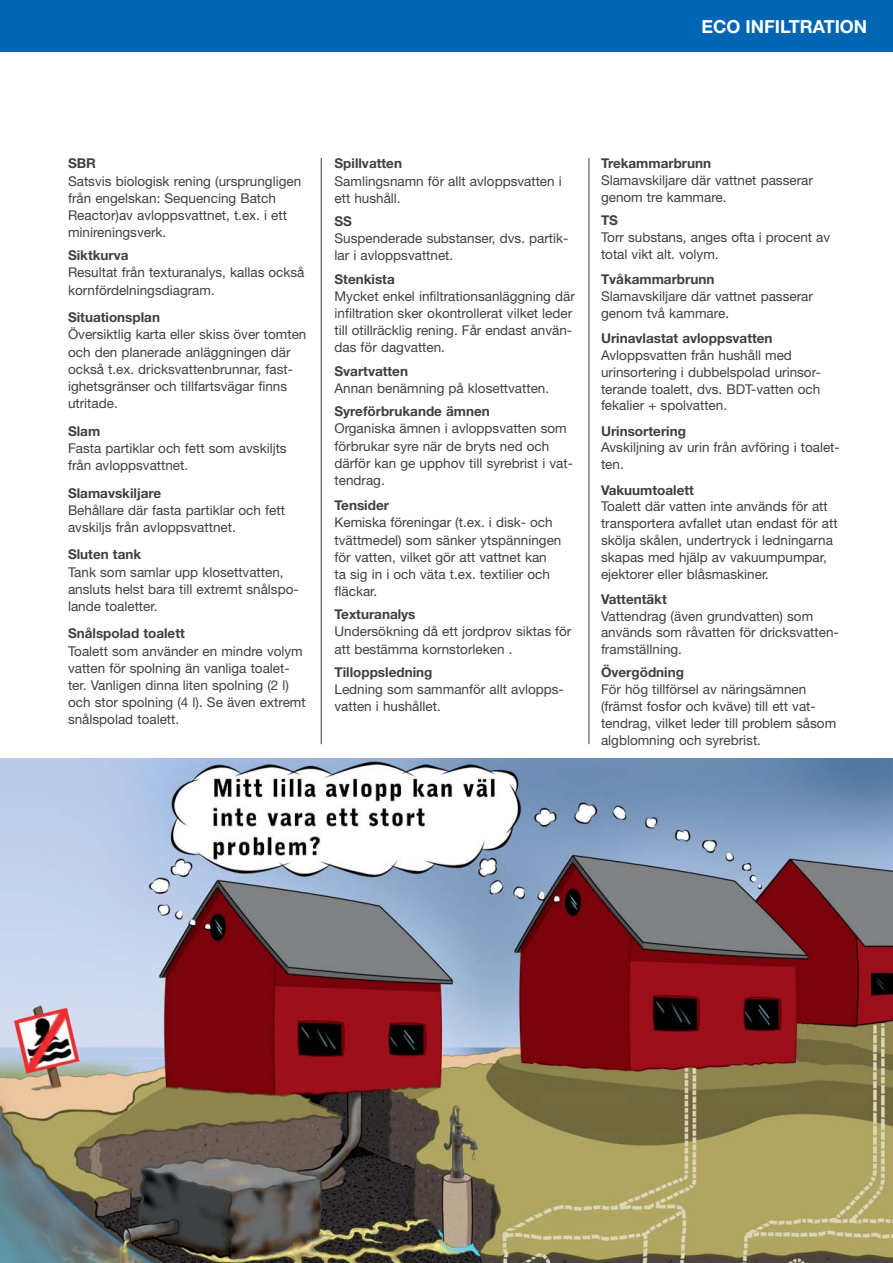
<style>
.page{position:relative;width:893px;height:1263px;background:#fff}
.page>*{position:absolute;margin:0;border:0;box-sizing:border-box;transform-origin:0 0}
.t1{font:700 18px "Helvetica Neue";color:#fff}
.t2{font:13.5px/17.1px "Helvetica Neue";color:#404041}
.t3{font:700 13.5px "Helvetica Neue";color:#404041}
</style>
<div class="page">
<div style="left:0;top:0;width:893px;height:51px;background:#0066b3"></div>
<img style="left:0;top:758px;width:893px;height:505px">
<hr style="left:589px;top:158px;width:1px;height:586px;background:#404041">
<hr style="left:321px;top:158px;width:1px;height:586px;background:#404041">
<h1 class="t1" style="left:701px;top:20px;width:167px">ECO INFILTRATION</h1>
<p class="t3" style="left:68px;top:159px;width:30px">SBR</p>
<p class="t2" style="left:68px;top:174px;width:235px">Satsvis biologisk rening (ursprungligen från engelskan: Sequencing Batch Reactor)av avloppsvattnet, t.ex. i ett minireningsverk.</p>
<p class="t3" style="left:68px;top:251px;width:62px">Siktkurva</p>
<p class="t2" style="left:68px;top:265px;width:238px">Resultat från texturanalys, kallas också kornfördelningsdiagram.</p>
<p class="t3" style="left:68px;top:313px;width:93px">Situationsplan</p>
<p class="t2" style="left:68px;top:327px;width:240px">Översiktlig karta eller skiss över tomten och den planerade anläggningen där också t.ex. dricksvattenbrunnar, fast&shy;ighetsgränser och tillfartsvägar finns utritade.</p>
<p class="t3" style="left:68px;top:426px;width:34px">Slam</p>
<p class="t2" style="left:68px;top:441px;width:220px">Fasta partiklar och fett som avskiljts från avloppsvattnet.</p>
<p class="t3" style="left:68px;top:488px;width:95px">Slamavskiljare</p>
<p class="t2" style="left:68px;top:503px;width:218px">Behållare där fasta partiklar och fett avskiljs från avloppsvattnet.</p>
<p class="t3" style="left:68px;top:550px;width:75px">Sluten tank</p>
<p class="t2" style="left:68px;top:564px;width:232px">Tank som samlar upp klosettvatten, ansluts helst bara till extremt snålspo&shy;lande toaletter.</p>
<p class="t3" style="left:68px;top:629px;width:118px">Snålspolad toalett</p>
<p class="t2" style="left:68px;top:643px;width:239px">Toalett som använder en mindre volym vatten för spolning än vanliga toalet&shy;ter. Vanligen dinna liten spolning (2 l) och stor spolning (4 l). Se även extremt snålspolad toalett.</p>
<p class="t3" style="left:334px;top:159px;width:69px">Spillvatten</p>
<p class="t2" style="left:334px;top:174px;width:229px">Samlingsnamn för allt avloppsvatten i ett hushåll.</p>
<p class="t3" style="left:334px;top:217px;width:19px">SS</p>
<p class="t2" style="left:334px;top:231px;width:235px">Suspenderade substanser, dvs. partik&shy;lar i avloppsvattnet.</p>
<p class="t3" style="left:334px;top:274px;width:62px">Stenkista</p>
<p class="t2" style="left:334px;top:289px;width:242px">Mycket enkel infiltrationsanläggning där infiltration sker okontrollerat vilket leder till otillräcklig rening. Får endast använ&shy;das för dagvatten.</p>
<p class="t3" style="left:334px;top:366px;width:75px">Svartvatten</p>
<p class="t2" style="left:334px;top:381px;width:216px">Annan benämning på klosettvatten.</p>
<p class="t3" style="left:334px;top:407px;width:157px">Syreförbrukande ämnen</p>
<p class="t2" style="left:334px;top:421px;width:240px">Organiska ämnen i avloppsvatten som förbrukar syre när de bryts ned och därför kan ge upphov till syrebrist i vat&shy;tendrag.</p>
<p class="t3" style="left:334px;top:501px;width:56px">Tensider</p>
<p class="t2" style="left:334px;top:515px;width:228px">Kemiska föreningar (t.ex. i disk- och tvättmedel) som sänker ytspänningen för vatten, vilket gör att vattnet kan ta sig in i och väta t.ex. textilier och fläckar.</p>
<p class="t3" style="left:334px;top:610px;width:83px">Texturanalys</p>
<p class="t2" style="left:334px;top:624px;width:238px">Undersökning då ett jordprov siktas för att bestämma kornstorleken .</p>
<p class="t3" style="left:334px;top:667px;width:99px">Tilloppsledning</p>
<p class="t2" style="left:334px;top:682px;width:231px">Ledning som sammanför allt avlopps&shy;vatten i hushållet.</p>
<p class="t3" style="left:601px;top:159px;width:112px">Trekammarbrunn</p>
<p class="t2" style="left:601px;top:173px;width:213px">Slamavskiljare där vattnet passerar genom tre kammare.</p>
<p class="t3" style="left:601px;top:216px;width:19px">TS</p>
<p class="t2" style="left:601px;top:230px;width:231px">Torr substans, anges ofta i procent av total vikt alt. volym.</p>
<p class="t3" style="left:601px;top:275px;width:115px">Tvåkammarbrunn</p>
<p class="t2" style="left:601px;top:289px;width:213px">Slamavskiljare där vattnet passerar genom två kammare.</p>
<p class="t3" style="left:601px;top:333px;width:173px">Urinavlastat avloppsvatten</p>
<p class="t2" style="left:601px;top:348px;width:221px">Avloppsvatten från hushåll med urinsortering i dubbelspolad urinsor&shy;terande toalett, dvs. BDT-vatten och fekalier + spolvatten.</p>
<p class="t3" style="left:601px;top:426px;width:86px">Urinsortering</p>
<p class="t2" style="left:601px;top:440px;width:240px">Avskiljning av urin från avföring i toalet&shy;ten.</p>
<p class="t3" style="left:601px;top:485px;width:94px">Vakuumtoalett</p>
<p class="t2" style="left:601px;top:499px;width:238px">Toalett där vatten inte används för att transportera avfallet utan endast för att skölja skålen, undertryck i ledningarna skapas med hjälp av vakuumpumpar, ejektorer eller blåsmaskiner.</p>
<p class="t3" style="left:601px;top:594px;width:67px">Vattentäkt</p>
<p class="t2" style="left:601px;top:609px;width:239px">Vattendrag (även grundvatten) som används som råvatten för dricksvatten&shy;framställning.</p>
<p class="t3" style="left:601px;top:668px;width:85px">Övergödning</p>
<p class="t2" style="left:601px;top:682px;width:237px">För hög tillförsel av näringsämnen (främst fosfor och kväve) till ett vat&shy;tendrag, vilket leder till problem såsom algblomning och syrebrist.</p>
</div>
